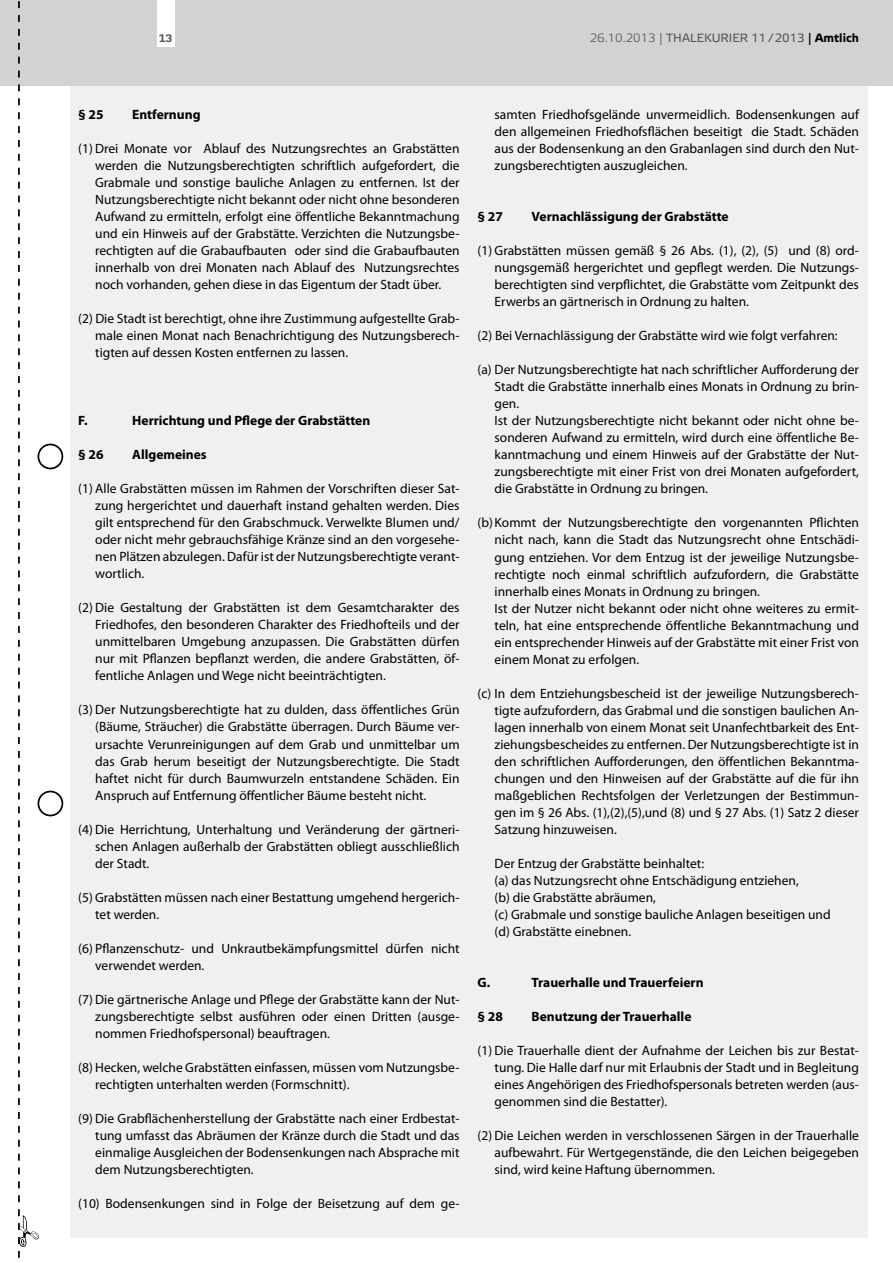
<style>
.page{position:relative;width:893px;height:1263px;background:#fff}
.page>*{position:absolute;margin:0;border:0;box-sizing:border-box;transform-origin:0 0}
.t1{font:13.5px/17px "Myriad Pro";color:#000;text-align:justify}
.t2{font:700 13.5px "Myriad Pro";color:#000}
.t3{font:12px "Elektra Text Pro";color:#58585a}
.t4{font:900 10.5px "Diavlo";color:#58585a}
.s1{font-family:"Elektra Light Pro"}
.s2{color:#000}
.s3{font-weight:700;color:#000}
</style>
<div class="page">
<div style="left:70px;top:0;width:797px;height:1237px;background:#f0f0f1"></div>
<div style="left:0;top:0;width:893px;height:85px;background:#d1d2d4"></div>
<div style="left:157px;top:0;width:17px;height:47px;background:#fff"></div>
<svg style="left:18px;top:1px;width:21px;height:1257px"></svg>
<div style="left:38px;top:444px;width:25px;height:25px;border:2px solid #000;border-radius:50%"></div>
<div style="left:38px;top:791px;width:25px;height:25px;border:2px solid #000;border-radius:50%"></div>
<p class="t4" style="left:159px;top:31px;width:15px">13</p>
<p class="t3" style="left:590px;top:32px;width:271px"><span class="s1">26.10.2013 |</span> THALEKURIER 11/2013 <span class="s2">|</span> <span class="s3">Amtlich</span></p>
<p class="t2" style="left:78px;top:107px;width:27px">§ 25</p>
<p class="t2" style="left:132px;top:107px;width:70px">Entfernung</p>
<p class="t1" style="left:95px;top:140px;width:366px;text-indent:-17px">(1) Drei Monate vor Ablauf des Nutzungsrechtes an Grabstätten werden die Nutzungsberechtigten schriftlich aufgefordert, die Grabmale und sonstige bauliche Anlagen zu entfernen. Ist der Nutzungsberechtigte nicht bekannt oder nicht ohne besonderen Aufwand zu ermitteln, erfolgt eine öffentliche Bekanntmachung und ein Hinweis auf der Grabstätte. Verzichten die Nutzungsbe&shy;rechtigten auf die Grabaufbauten oder sind die Grabaufbauten innerhalb von drei Monaten nach Ablauf des Nutzungsrechtes noch vorhanden, gehen diese in das Eigentum der Stadt über.</p>
<p class="t1" style="left:95px;top:310px;width:366px;text-indent:-17px">(2) Die Stadt ist berechtigt, ohne ihre Zustimmung aufgestellte Grab&shy;male einen Monat nach Benachrichtigung des Nutzungsberech&shy;tigten auf dessen Kosten entfernen zu lassen.</p>
<p class="t2" style="left:78px;top:413px;width:11px">F.</p>
<p class="t2" style="left:132px;top:413px;width:240px">Herrichtung und Pflege der Grabstätten</p>
<p class="t2" style="left:78px;top:447px;width:27px">§ 26</p>
<p class="t2" style="left:132px;top:447px;width:76px">Allgemeines</p>
<p class="t1" style="left:95px;top:481px;width:366px;text-indent:-17px">(1) Alle Grabstätten müssen im Rahmen der Vorschriften dieser Sat&shy;zung hergerichtet und dauerhaft instand gehalten werden. Dies gilt entsprechend für den Grabschmuck. Verwelkte Blumen und/ oder nicht mehr gebrauchsfähige Kränze sind an den vorgesehe&shy;nen Plätzen abzulegen. Dafür ist der Nutzungsberechtigte verant&shy;wortlich.</p>
<p class="t1" style="left:95px;top:600px;width:366px;text-indent:-17px">(2) Die Gestaltung der Grabstätten ist dem Gesamtcharakter des Friedhofes, den besonderen Charakter des Friedhofteils und der unmittelbaren Umgebung anzupassen. Die Grabstätten dürfen nur mit Pflanzen bepflanzt werden, die andere Grabstätten, öf&shy;fentliche Anlagen und Wege nicht beeinträchtigten.</p>
<p class="t1" style="left:95px;top:702px;width:366px;text-indent:-17px">(3) Der Nutzungsberechtigte hat zu dulden, dass öffentliches Grün (Bäume, Sträucher) die Grabstätte überragen. Durch Bäume ver&shy;ursachte Verunreinigungen auf dem Grab und unmittelbar um das Grab herum beseitigt der Nutzungsberechtigte. Die Stadt haftet nicht für durch Baumwurzeln entstandene Schäden. Ein Anspruch auf Entfernung öffentlicher Bäume besteht nicht.</p>
<p class="t1" style="left:95px;top:821px;width:366px;text-indent:-17px">(4) Die Herrichtung, Unterhaltung und Veränderung der gärtneri&shy;schen Anlagen außerhalb der Grabstätten obliegt ausschließlich der Stadt.</p>
<p class="t1" style="left:95px;top:889px;width:366px;text-indent:-17px">(5) Grabstätten müssen nach einer Bestattung umgehend hergerich&shy;tet werden.</p>
<p class="t1" style="left:95px;top:940px;width:366px;text-indent:-17px">(6) Pflanzenschutz- und Unkrautbekämpfungsmittel dürfen nicht verwendet werden.</p>
<p class="t1" style="left:95px;top:991px;width:366px;text-indent:-17px">(7) Die gärtnerische Anlage und Pflege der Grabstätte kann der Nut&shy;zungsberechtigte selbst ausführen oder einen Dritten (ausge&shy;nommen Friedhofspersonal) beauftragen.</p>
<p class="t1" style="left:95px;top:1059px;width:366px;text-indent:-17px">(8) Hecken, welche Grabstätten einfassen, müssen vom Nutzungsbe&shy;rechtigten unterhalten werden (Formschnitt).</p>
<p class="t1" style="left:95px;top:1110px;width:366px;text-indent:-17px">(9) Die Grabflächenherstellung der Grabstätte nach einer Erdbestat&shy;tung umfasst das Abräumen der Kränze durch die Stadt und das einmalige Ausgleichen der Bodensenkungen nach Absprache mit dem Nutzungsberechtigten.</p>
<p class="t1" style="left:78px;top:1195px;width:383px">(10) Bodensenkungen sind in Folge der Beisetzung auf dem ge-</p>
<p class="t1" style="left:495px;top:106px;width:366px">samten Friedhofsgelände unvermeidlich. Bodensenkungen auf den allgemeinen Friedhofsflächen beseitigt die Stadt. Schäden aus der Bodensenkung an den Grabanlagen sind durch den Nut&shy;zungsberechtigten auszugleichen.</p>
<p class="t2" style="left:478px;top:209px;width:27px">§ 27</p>
<p class="t2" style="left:532px;top:209px;width:199px">Vernachlässigung der Grabstätte</p>
<p class="t1" style="left:495px;top:243px;width:366px;text-indent:-17px">(1) Grabstätten müssen gemäß § 26 Abs. (1), (2), (5) und (8) ord&shy;nungsgemäß hergerichtet und gepflegt werden. Die Nutzungs&shy;berechtigten sind verpflichtet, die Grabstätte vom Zeitpunkt des Erwerbs an gärtnerisch in Ordnung zu halten.</p>
<p class="t1" style="left:478px;top:328px;width:362px">(2) Bei Vernachlässigung der Grabstätte wird wie folgt verfahren:</p>
<p class="t1" style="left:495px;top:362px;width:366px;text-align:left;text-indent:-17px">(a) Der Nutzungsberechtigte hat nach schriftlicher Aufforderung der Stadt die Grabstätte innerhalb eines Monats in Ordnung zu brin&shy;gen.<br>Ist der Nutzungsberechtigte nicht bekannt oder nicht ohne be&shy;sonderen Aufwand zu ermitteln, wird durch eine öffentliche Be&shy;kanntmachung und einem Hinweis auf der Grabstätte der Nut&shy;zungsberechtigte mit einer Frist von drei Monaten aufgefordert, die Grabstätte in Ordnung zu bringen.</p>
<p class="t1" style="left:495px;top:515px;width:366px;text-align:left;text-indent:-17px">(b)Kommt der Nutzungsberechtigte den vorgenannten Pflichten nicht nach, kann die Stadt das Nutzungsrecht ohne Entschädi&shy;gung entziehen. Vor dem Entzug ist der jeweilige Nutzungsbe&shy;rechtigte noch einmal schriftlich aufzufordern, die Grabstätte innerhalb eines Monats in Ordnung zu bringen.<br>Ist der Nutzer nicht bekannt oder nicht ohne weiteres zu ermit&shy;teln, hat eine entsprechende öffentliche Bekanntmachung und ein entsprechender Hinweis auf der Grabstätte mit einer Frist von einem Monat zu erfolgen.</p>
<p class="t1" style="left:495px;top:685px;width:366px;text-indent:-17px">(c) In dem Entziehungsbescheid ist der jeweilige Nutzungsberech&shy;tigte aufzufordern, das Grabmal und die sonstigen baulichen An&shy;lagen innerhalb von einem Monat seit Unanfechtbarkeit des Ent&shy;ziehungsbescheides zu entfernen. Der Nutzungsberechtigte ist in den schriftlichen Aufforderungen, den öffentlichen Bekanntma&shy;chungen und den Hinweisen auf der Grabstätte auf die für ihn maßgeblichen Rechtsfolgen der Verletzungen der Bestimmun&shy;gen im § 26 Abs. (1),(2),(5),und (8) und § 27 Abs. (1) Satz 2 dieser Satzung hinzuweisen.</p>
<p class="t1" style="left:495px;top:855px;width:338px;text-align:left">Der Entzug der Grabstätte beinhaltet:<br>(a) das Nutzungsrecht ohne Entschädigung entziehen,<br>(b) die Grabstätte abräumen,<br>(c) Grabmale und sonstige bauliche Anlagen beseitigen und (d) Grabstätte einebnen.</p>
<p class="t2" style="left:478px;top:975px;width:14px">G.</p>
<p class="t2" style="left:532px;top:975px;width:173px">Trauerhalle und Trauerfeiern</p>
<p class="t2" style="left:478px;top:1009px;width:27px">§ 28</p>
<p class="t2" style="left:532px;top:1009px;width:161px">Benutzung der Trauerhalle</p>
<p class="t1" style="left:495px;top:1042px;width:366px;text-indent:-17px">(1) Die Trauerhalle dient der Aufnahme der Leichen bis zur Bestat&shy;tung. Die Halle darf nur mit Erlaubnis der Stadt und in Begleitung eines Angehörigen des Friedhofspersonals betreten werden (aus&shy;genommen sind die Bestatter).</p>
<p class="t1" style="left:495px;top:1127px;width:366px;text-indent:-17px">(2) Die Leichen werden in verschlossenen Särgen in der Trauerhalle aufbewahrt. Für Wertgegenstände, die den Leichen beigegeben sind, wird keine Haftung übernommen.</p>
</div>
